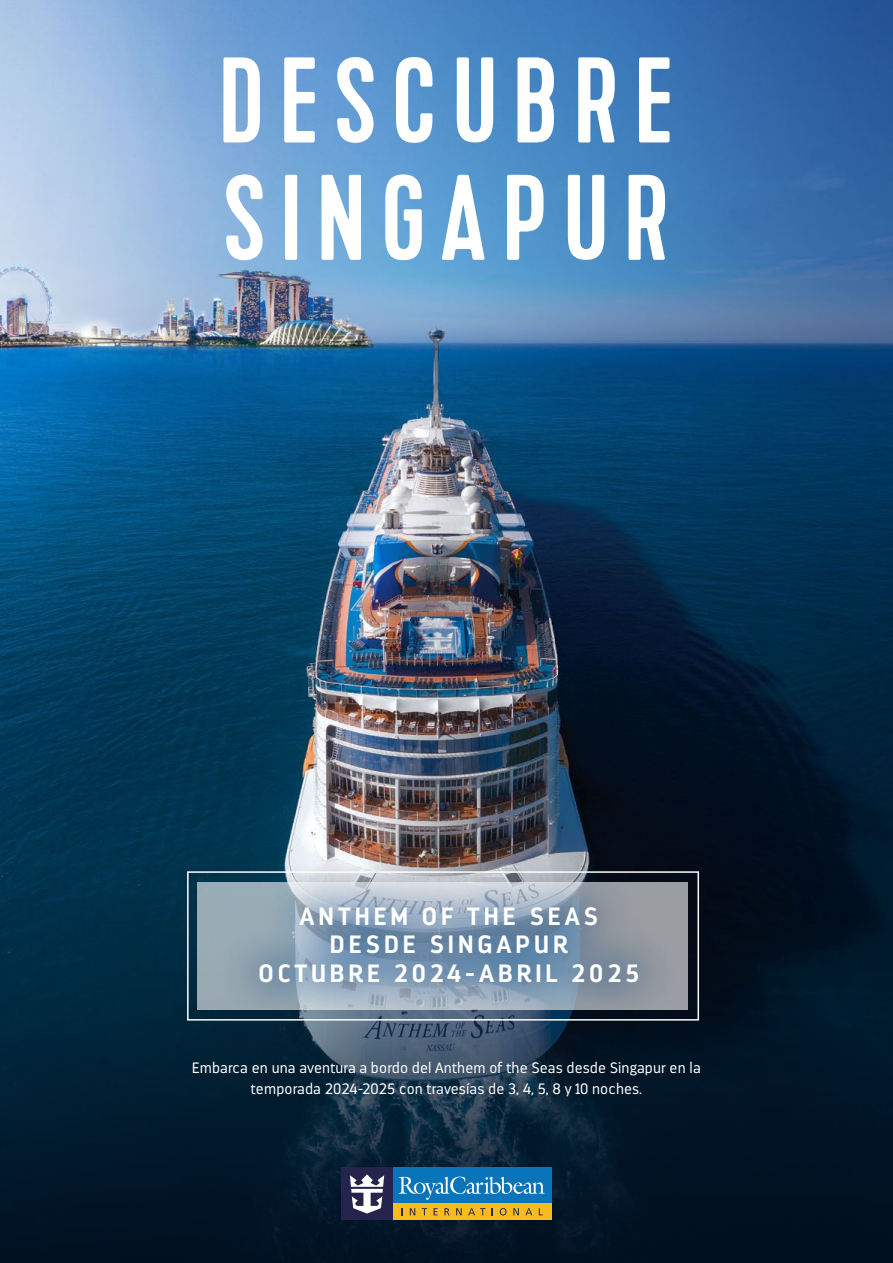
<style>
.page{position:relative;width:893px;height:1263px;background:#fff}
.page>*{position:absolute;margin:0;border:0;box-sizing:border-box;transform-origin:0 0}
.t1{font:121.5px/117.3px "Kapra";letter-spacing:.14em;color:#fff}
.t2{font:700 24.9px/28.3px "Darwin";letter-spacing:.16em;color:#fff;text-align:center}
.t3{font:300 15px/21px "Darwin";letter-spacing:.01em;color:#fff;text-align:center}
</style>
<div class="page">
<img style="left:0;top:0;width:893px;height:867px">
<svg style="left:0;top:867px;width:893px;height:396px;background:#061e31"></svg>
<div style="left:341px;top:1167px;width:211px;height:52px;background:#0974b9"></div>
<div style="left:341px;top:1167px;width:52px;height:52px;background:#24244d"></div>
<div style="left:393px;top:1203px;width:159px;height:16px;background:#f9bb1e"></div>
<svg style="left:410px;top:1208px;width:5px;height:7px"></svg>
<svg style="left:422px;top:1208px;width:5px;height:7px"></svg>
<svg style="left:434px;top:1208px;width:4px;height:7px"></svg>
<svg style="left:444px;top:1208px;width:6px;height:7px"></svg>
<svg style="left:456px;top:1208px;width:6px;height:7px"></svg>
<svg style="left:468px;top:1208px;width:17px;height:7px"></svg>
<svg style="left:500px;top:1208px;width:6px;height:7px"></svg>
<svg style="left:513px;top:1208px;width:6px;height:7px"></svg>
<svg style="left:525px;top:1208px;width:7px;height:7px"></svg>
<svg style="left:350px;top:1174px;width:34px;height:39px"></svg>
<svg style="left:398px;top:1176px;width:147px;height:24px"></svg>
<div style="left:198px;top:882px;width:490px;height:127px;background:linear-gradient(to bottom,#99a8b0,#99a4ac)"></div>
<div style="left:221px;top:867px;width:456px;height:155px;background:#0050a4;opacity:.62"></div>
<h1 class="t1" style="left:220px;top:46px;width:455px">DESCUBRE<br>SINGAPUR</h1>
<h2 class="t2" style="left:259px;top:902px;width:382px">ANTHEM OF THE SEAS<br>DESDE SINGAPUR<br>OCTUBRE 2024-ABRIL 2025</h2>
<p class="t3" style="left:192px;top:1057px;width:510px">Embarca en una aventura a bordo del Anthem of the Seas desde Singapur en la temporada 2024-2025 con travesías de 3, 4, 5, 8 y 10 noches.</p>
</div>
